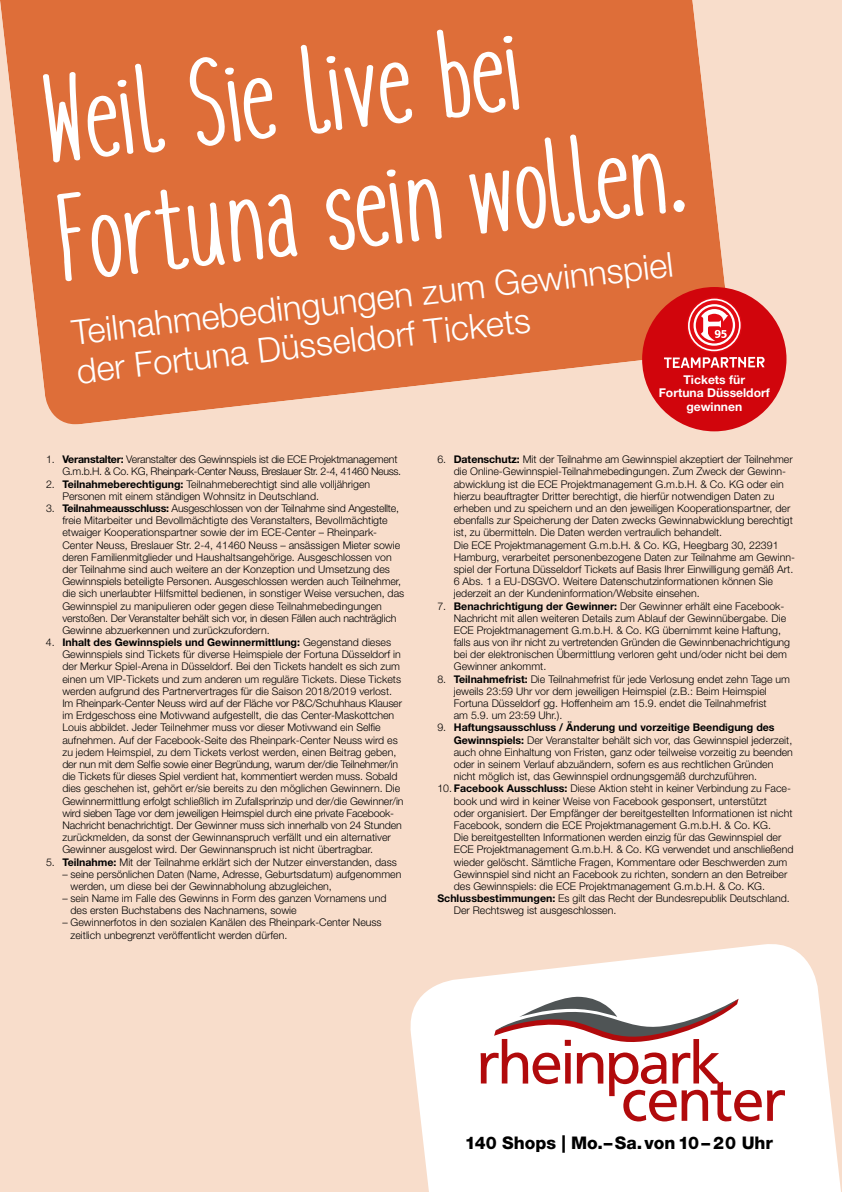
<style>
.page{position:relative;width:842px;height:1192px;background:#f8ddcb}
.page>*{position:absolute;margin:0;border:0;box-sizing:border-box;transform-origin:0 0}
.t1{font:119.6px/120.3px "cookies&milk gestaucht Bold";color:#fff}
.t2{font:300 34.55px/38.9px "Helvetica Neue LT Std";color:#fff}
.t3{font:800 17.45px "Helvetica Neue LT Std";color:#000}
.t4{font:700 12.1px/13.2px "Helvetica Neue LT Std";color:#fff;text-align:center}
.t5{font:300 10.6px/12.2px "Helvetica Neue LT Std";color:#000}
.t6{font:300 10.6px/12.2px "Helvetica Neue LT Std";letter-spacing:-.02em;color:#000}
.s1{font-weight:700}
</style>
<div class="page">
<svg style="left:0;top:0;width:731px;height:428px;background:#e17c4b"></svg>
<div style="left:642px;top:287px;width:144px;height:144px;background:#d1050c;border-radius:50%"></div>
<svg style="left:664px;top:297px;width:101px;height:71px"></svg>
<svg style="left:410px;top:944px;width:431px;height:248px;fill:#fff"></svg>
<svg style="left:481px;top:997px;width:304px;height:124px;background:#e5c7c7"></svg>
<h1 class="t1" style="left:36px;top:78px;width:634px;rotate:-7deg">Weil Sie live bei<br>Fortuna sein wollen.</h1>
<h2 class="t2" style="left:70px;top:315px;width:607px;rotate:-7deg">Teilnahmebedingungen zum Gewinnspiel der Fortuna Düsseldorf Tickets</h2>
<p class="t4" style="left:659px;top:373px;width:113px">Tickets für<br>Fortuna Düsseldorf gewinnen</p>
<p class="t6" style="left:62px;top:453px;width:340px;text-indent:-16px">1. <span class="s1">Veranstalter:</span> Veranstalter des Gewinnspiels ist die ECE Projektmanagement<br>G.m.b.H. &amp; Co. KG, Rheinpark-Center Neuss, Breslauer Str. 2-4, 41460 Neuss.</p>
<p class="t5" style="left:62px;top:478px;width:309px;text-indent:-16px">2. <span class="s1">Teilnahmeberechtigung:</span> Teilnahmeberechtigt sind alle volljährigen<br>Personen mit einem ständigen Wohnsitz in Deutschland.</p>
<p class="t5" style="left:62px;top:502px;width:343px;text-indent:-16px">3. <span class="s1">Teilnahmeausschluss:</span> Ausgeschlossen von der Teilnahme sind Angestellte, freie Mitarbeiter und Bevollmächtigte des Veranstalters, Bevollmächtigte etwaiger Kooperationspartner sowie der im ECE-Center – Rheinpark-Center Neuss, Breslauer Str. 2-4, 41460 Neuss – ansässigen Mieter sowie deren Familienmitglieder und Haushaltsangehörige. Ausgeschlossen von der Teilnahme sind auch weitere an der Konzeption und Umsetzung des Gewinnspiels beteiligte Personen. Ausgeschlossen werden auch Teilnehmer, die sich unerlaubter Hilfsmittel bedienen, in sonstiger Weise versuchen, das Gewinnspiel zu manipulieren oder gegen diese Teilnahmebedingungen verstoßen. Der Veranstalter behält sich vor, in diesen Fällen auch nachträglich Gewinne abzuerkennen und zurückzufordern.</p>
<p class="t5" style="left:62px;top:636px;width:343px;text-indent:-16px">4. <span class="s1">Inhalt des Gewinnspiels und Gewinnermittlung:</span> Gegenstand dieses Gewinnspiels sind Tickets für diverse Heimspiele der Fortuna Düsseldorf in der Merkur Spiel-Arena in Düsseldorf. Bei den Tickets handelt es sich zum einen um VIP-Tickets und zum anderen um reguläre Tickets. Diese Tickets werden aufgrund des Partnervertrages für die Saison 2018/2019 verlost.<br>Im Rheinpark-Center Neuss wird auf der Fläche vor P&amp;C/Schuhhaus Klauser im Erdgeschoss eine Motivwand aufgestellt, die das Center-Maskottchen Louis abbildet. Jeder Teilnehmer muss vor dieser Motivwand ein Selfie aufnehmen. Auf der Facebook-Seite des Rheinpark-Center Neuss wird es zu jedem Heimspiel, zu dem Tickets verlost werden, einen Beitrag geben, der nun mit dem Selfie sowie einer Begründung, warum der/die Teilnehmer/in die Tickets für dieses Spiel verdient hat, kommentiert werden muss. Sobald dies geschehen ist, gehört er/sie bereits zu den möglichen Gewinnern. Die Gewinnermittlung erfolgt schließlich im Zufallsprinzip und der/die Gewinner/in wird sieben Tage vor dem jeweiligen Heimspiel durch eine private Facebook-Nachricht benachrichtigt. Der Gewinner muss sich innerhalb von 24 Stunden zurückmelden, da sonst der Gewinnanspruch verfällt und ein alternativer Gewinner ausgelost wird. Der Gewinnanspruch ist nicht übertragbar.</p>
<p class="t5" style="left:46px;top:855px;width:352px">5. <span class="s1">Teilnahme:</span> Mit der Teilnahme erklärt sich der Nutzer einverstanden, dass</p>
<p class="t5" style="left:70px;top:868px;width:332px;text-indent:-8px">– seine persönlichen Daten (Name, Adresse, Geburtsdatum) aufgenommen werden, um diese bei der Gewinnabholung abzugleichen,</p>
<p class="t5" style="left:70px;top:892px;width:317px;text-indent:-8px">– sein Name im Falle des Gewinns in Form des ganzen Vornamens und des ersten Buchstabens des Nachnamens, sowie</p>
<p class="t5" style="left:70px;top:916px;width:313px;text-indent:-8px">– Gewinnerfotos in den sozialen Kanälen des Rheinpark-Center Neuss zeitlich unbegrenzt veröffentlicht werden dürfen.</p>
<p class="t5" style="left:454px;top:453px;width:343px;text-indent:-16px">6. <span class="s1">Datenschutz:</span> Mit der Teilnahme am Gewinnspiel akzeptiert der Teilnehmer die Online-Gewinnspiel-Teilnahmebedingungen. Zum Zweck der Gewinn&shy;abwicklung ist die ECE Projektmanagement G.m.b.H. &amp; Co. KG oder ein hierzu beauftragter Dritter berechtigt, die hierfür notwendigen Daten zu erheben und zu speichern und an den jeweiligen Kooperationspartner, der ebenfalls zur Speicherung der Daten zwecks Gewinnabwicklung berechtigt ist, zu übermitteln. Die Daten werden vertraulich behandelt.<br>Die ECE Projektmanagement G.m.b.H. &amp; Co. KG, Heegbarg 30, 22391<br>Hamburg, verarbeitet personenbezogene Daten zur Teilnahme am Gewinn&shy;spiel der Fortuna Düsseldorf Tickets auf Basis Ihrer Einwilligung gemäß Art.<br>6 Abs. 1 a EU-DSGVO. Weitere Datenschutzinformationen können Sie jederzeit an der Kundeninformation/Website einsehen.</p>
<p class="t5" style="left:454px;top:599px;width:338px;text-indent:-16px">7. <span class="s1">Benachrichtigung der Gewinner:</span> Der Gewinner erhält eine Facebook-Nachricht mit allen weiteren Details zum Ablauf der Gewinnübergabe. Die ECE Projektmanagement G.m.b.H. &amp; Co. KG übernimmt keine Haftung, falls aus von ihr nicht zu vertretenden Gründen die Gewinnbenachrichtigung bei der elektronischen Übermittlung verloren geht und/oder nicht bei dem Gewinner ankommt.</p>
<p class="t5" style="left:454px;top:673px;width:338px;text-indent:-16px">8. <span class="s1">Teilnahmefrist:</span> Die Teilnahmefrist für jede Verlosung endet zehn Tage um jeweils 23:59 Uhr vor dem jeweiligen Heimspiel (z.B.: Beim Heimspiel Fortuna Düsseldorf gg. Hoffenheim am 15.9. endet die Teilnahmefrist<br>am 5.9. um 23:59 Uhr.).</p>
<p class="t5" style="left:454px;top:721px;width:341px;text-indent:-16px">9. <span class="s1">Haftungsausschluss / Änderung und vorzeitige Beendigung des Gewinnspiels:</span> Der Veranstalter behält sich vor, das Gewinnspiel jederzeit, auch ohne Einhaltung von Fristen, ganz oder teilweise vorzeitig zu beenden oder in seinem Verlauf abzuändern, sofern es aus rechtlichen Gründen nicht möglich ist, das Gewinnspiel ordnungsgemäß durchzuführen.</p>
<p class="t5" style="left:437px;top:782px;width:355px">10. <span class="s1">Facebook Ausschluss:</span> Diese Aktion steht in keiner Verbindung zu Face-</p>
<p class="t5" style="left:454px;top:794px;width:315px">book und wird in keiner Weise von Facebook gesponsert, unterstützt</p>
<p class="t5" style="left:454px;top:807px;width:340px">oder organisiert. Der Empfänger der bereitgestellten Informationen ist nicht</p>
<p class="t5" style="left:454px;top:819px;width:319px">Facebook, sondern die ECE Projektmanagement G.m.b.H. &amp; Co. KG.</p>
<p class="t5" style="left:454px;top:831px;width:329px">Die bereitgestellten Informationen werden einzig für das Gewinnspiel der</p>
<p class="t5" style="left:454px;top:843px;width:341px">ECE Projektmanagement G.m.b.H. &amp; Co. KG verwendet und anschließend</p>
<p class="t5" style="left:454px;top:855px;width:335px">wieder gelöscht. Sämtliche Fragen, Kommentare oder Beschwerden zum</p>
<p class="t5" style="left:454px;top:868px;width:335px">Gewinnspiel sind nicht an Facebook zu richten, sondern an den Betreiber</p>
<p class="t5" style="left:454px;top:880px;width:313px">des Gewinnspiels: die ECE Projektmanagement G.m.b.H. &amp; Co. KG.</p>
<p class="t5" style="left:437px;top:892px;width:354px"><span class="s1">Schlussbestimmungen:</span> Es gilt das Recht der Bundesrepublik Deutschland.</p>
<p class="t5" style="left:454px;top:904px;width:164px">Der Rechtsweg ist ausgeschlossen.</p>
<h3 class="t3" style="left:465px;top:1132px;width:310px">140 Shops | Mo.–Sa.von 10– 20 Uhr</h3>
</div>
